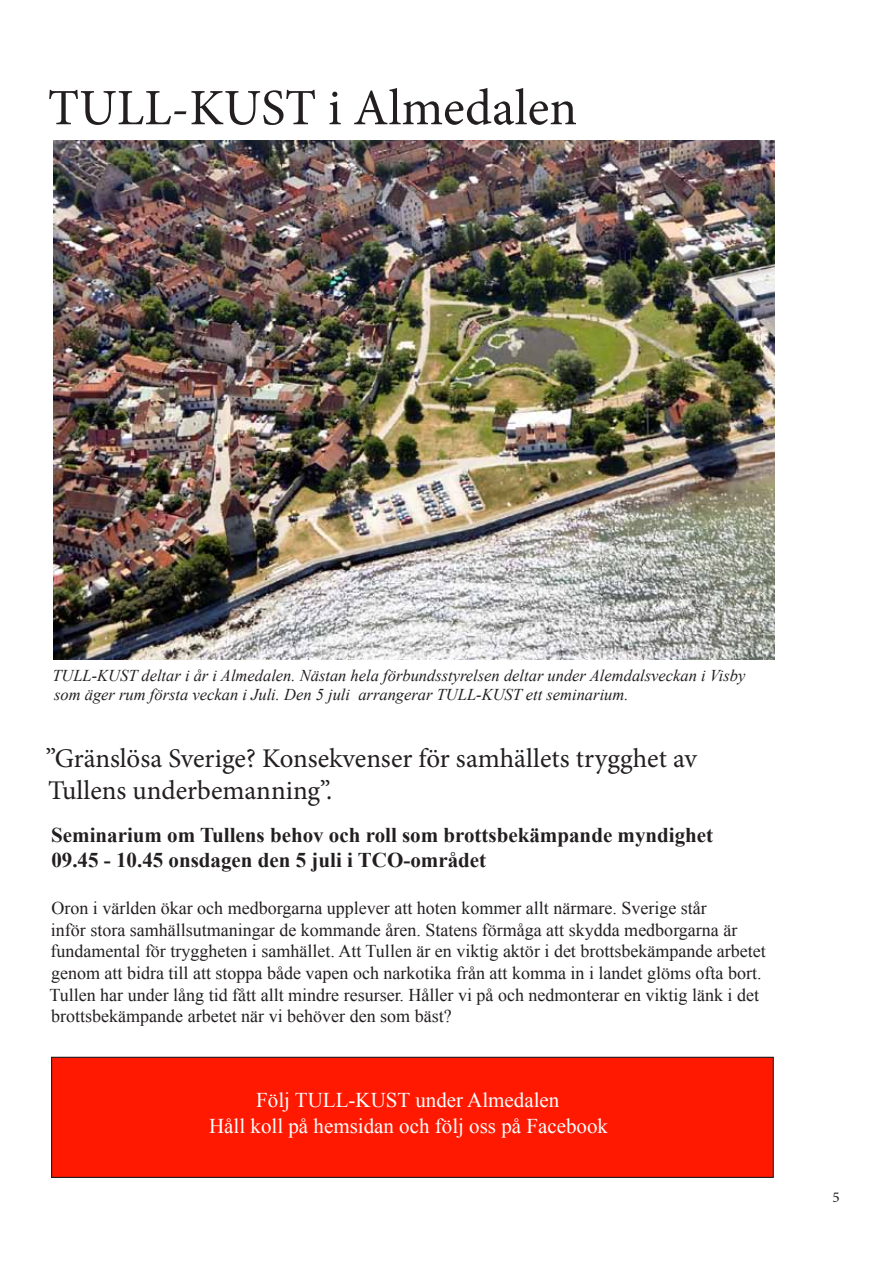
<style>
.page{position:relative;width:893px;height:1263px;background:#fff}
.page>*{position:absolute;margin:0;border:0;box-sizing:border-box;transform-origin:0 0}
.t1{font:51px "Minion Pro";color:#231f20}
.t2{font:27px/32.4px "Minion Pro";color:#231f20}
.t3{font:700 21px/25.2px "Times New Roman";color:#231f20}
.t4{font:21px/25.2px "Times New Roman";color:#fff;text-align:center}
.t5{font:18px/21.6px "Times New Roman";color:#231f20}
.t6{font:italic 16.5px/19.8px "Times New Roman";color:#231f20}
.t7{font:15px "Minion Pro";color:#231f20}
</style>
<div class="page">
<div style="left:52px;top:1057px;width:721px;height:120px;background:#ff1900"></div>
<div style="left:51px;top:1057px;width:723px;height:121px;border:1px solid #231f20"></div>
<img style="left:54px;top:140px;width:720px;height:519px">
<h1 class="t1" style="left:48px;top:74px;width:531px">TULL-KUST i Almedalen</h1>
<p class="t6" style="left:52px;top:665px;width:694px">TULL-KUST deltar i år i Almedalen. Nästan hela förbundsstyrelsen deltar under Alemdalsveckan i Visby som äger rum första veckan i Juli. Den 5 juli arrangerar TULL-KUST ett seminarium.</p>
<h2 class="t2" style="left:45px;top:742px;width:653px">”Gränslösa Sverige? Konsekvenser för samhällets trygghet av<br>Tullens underbemanning”.</h2>
<p class="t3" style="left:51px;top:822px;width:663px">Seminarium om Tullens behov och roll som brottsbekämpande myndighet<br>09.45 - 10.45 onsdagen den 5 juli i TCO-området</p>
<p class="t5" style="left:49px;top:897px;width:718px">Oron i världen ökar och medborgarna upplever att hoten kommer allt närmare. Sverige står<br>inför stora samhällsutmaningar de kommande åren. Statens förmåga att skydda medborgarna är fundamental för tryggheten i samhället. Att Tullen är en viktig aktör i det brottsbekämpande arbetet genom att bidra till att stoppa både vapen och narkotika från att komma in i landet glöms ofta bort.<br>Tullen har under lång tid fått allt mindre resurser. Håller vi på och nedmonterar en viktig länk i det brottsbekämpande arbetet när vi behöver den som bäst?</p>
<p class="t4" style="left:209px;top:1087px;width:400px">Följ TULL-KUST under Almedalen<br>Håll koll på hemsidan och följ oss på Facebook</p>
<p class="t7" style="left:833px;top:1187px;width:9px">5</p>
</div>
